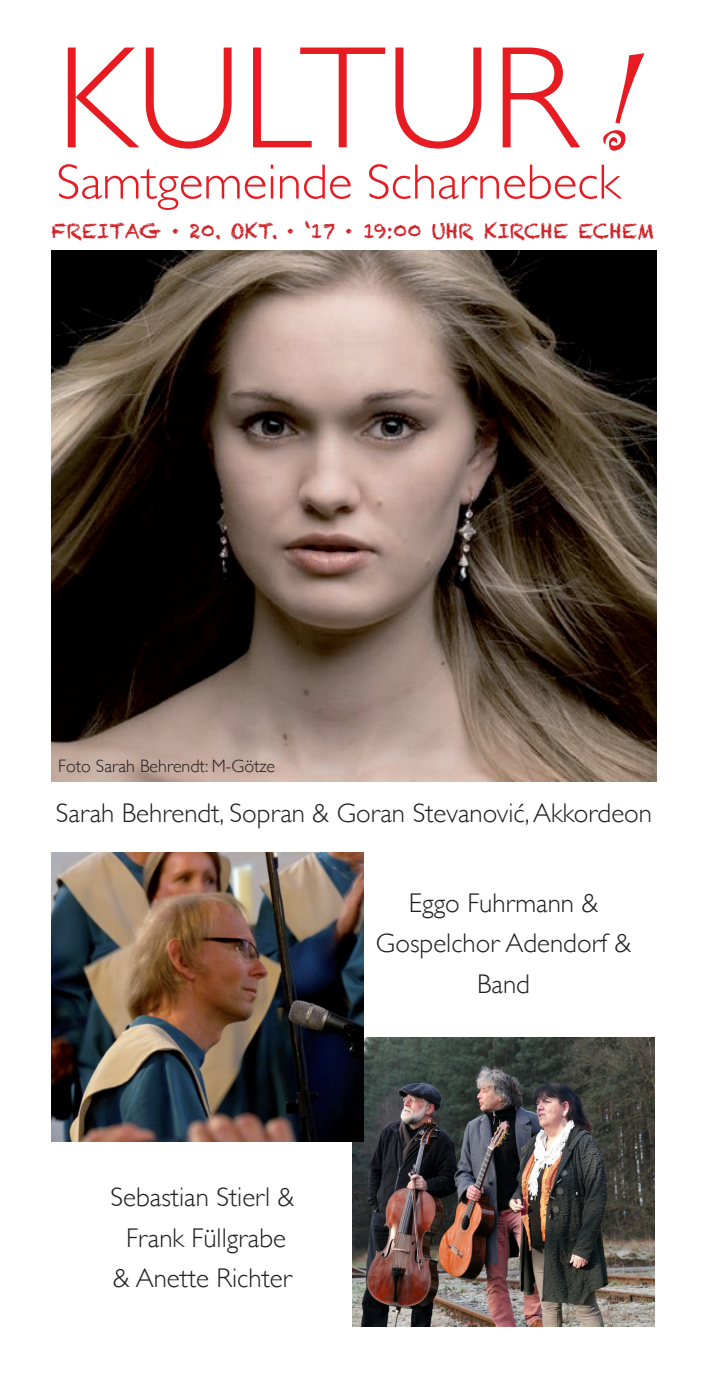
<style>
.page{position:relative;width:708px;height:1378px;background:#fff}
.page>*{position:absolute;margin:0;border:0;box-sizing:border-box;transform-origin:0 0}
.t1{font:300 146.25px "Gill Sans";color:#e71b22}
.t2{font:300 49.73px "Gill Sans";color:#e71b22}
.t3{font:300 27px "Gill Sans";color:#231f20}
.t4{font:20.25px "Chalkduster";color:#d1232a}
.t5{font:300 18px "Gill Sans";color:#231f20}
.s1{font-family:"Curlz";font-weight:400;font-style:italic}
</style>
<div class="page">
<img style="left:353px;top:1037px;width:302px;height:289px">
<img style="left:51px;top:250px;width:606px;height:532px">
<img style="left:51px;top:853px;width:313px;height:289px">
<p class="t1" style="left:56px;top:15px;width:617px">KULTUR<span class="s1">!</span></p>
<p class="t2" style="left:56px;top:153px;width:567px">Samtgemeinde Scharnebeck</p>
<p class="t4" style="left:51px;top:219px;width:604px">FREITAG · 20. OKT. · ‘17 · 19:00 UHR KIRCHE ECHEM</p>
<p class="t5" style="left:58px;top:751px;width:218px">Foto Sarah Behrendt: M-Götze</p>
<p class="t3" style="left:56px;top:792px;width:598px">Sarah Behrendt, Sopran &amp; Goran Stevanović, Akkordeon</p>
<p class="t3" style="left:110px;top:1176px;width:186px">Sebastian Stierl &amp;</p>
<p class="t3" style="left:126px;top:1216px;width:161px">Frank Füllgrabe</p>
<p class="t3" style="left:113px;top:1257px;width:180px">&amp; Anette Richter</p>
<p class="t3" style="left:409px;top:881px;width:191px">Eggo Fuhrmann &amp;</p>
<p class="t3" style="left:376px;top:922px;width:257px">Gospelchor Adendorf &amp;</p>
<p class="t3" style="left:477px;top:962px;width:54px">Band</p>
</div>
